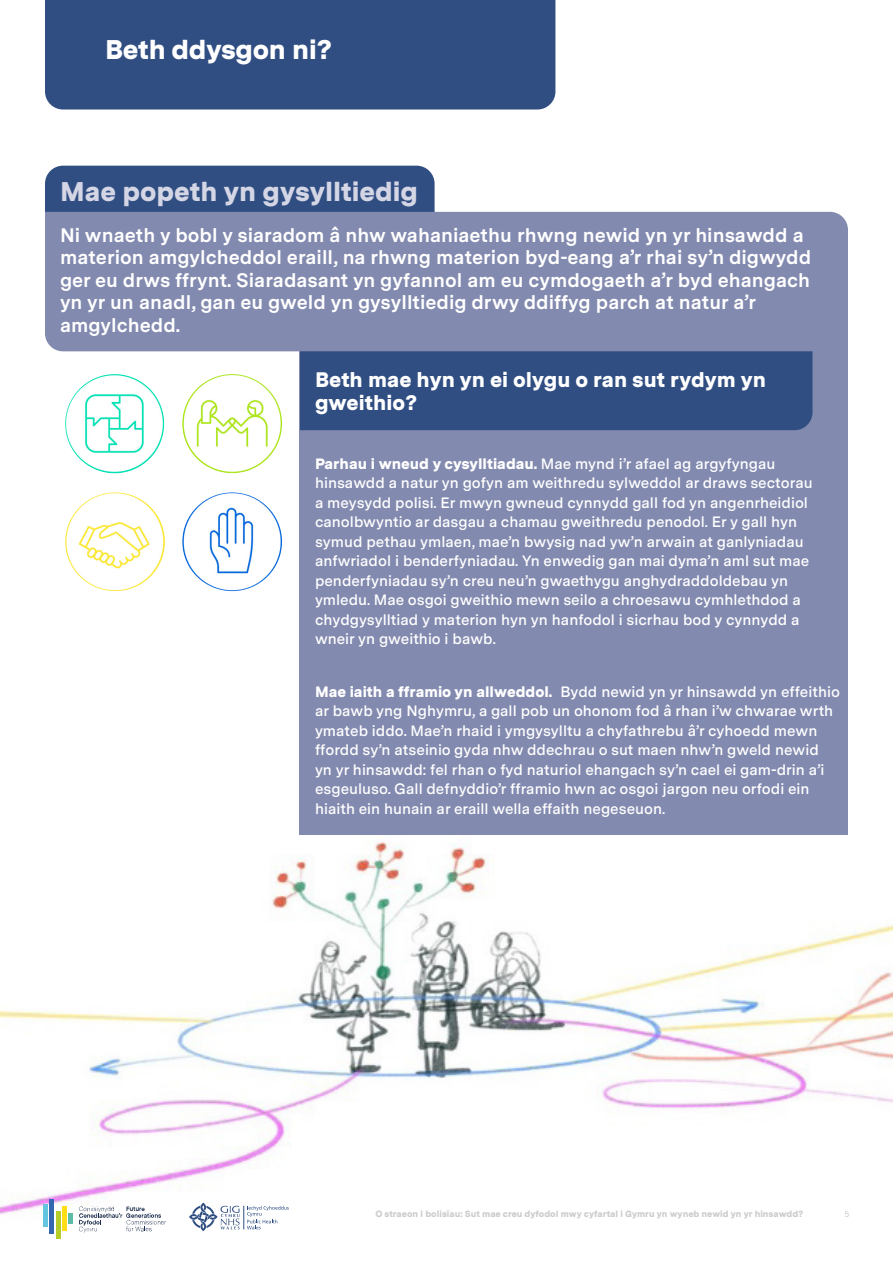
<style>
.page{position:relative;width:893px;height:1263px;background:#fff}
.page>*{position:absolute;margin:0;border:0;box-sizing:border-box;transform-origin:0 0}
.Sub_heads{font:900 27px "Messina Sans";color:#d5d6e5}
.Heads{font:900 27px "Messina Sans";letter-spacing:-.01em;color:#fff}
.Sub_heads-2{font:900 21px/22.6px "Messina Sans";color:#fff}
.Bocy_bold{font:700 19.5px/22.5px "Messina Sans";color:#fff}
.Body{font:600 15px/19.5px "Messina Sans";color:#fff}
.t1{font:900 9px "Messina Sans";color:#ccc}
.t2{font:9px "Messina Sans";color:#ccc}
.s1{font-weight:900}
</style>
<div class="page">
<img style="left:0;top:809px;width:893px;height:430px">
<hr style="left:44px;top:1205px;width:4px;height:22px;background:#64c5e1">
<hr style="left:50px;top:1199px;width:4px;height:35px;background:#3367b0">
<hr style="left:56px;top:1211px;width:4px;height:27px;background:#b4cd29">
<hr style="left:62px;top:1206px;width:4px;height:25px;background:#ffde17">
<hr style="left:69px;top:1213px;width:4px;height:11px;background:#5dbca4">
<svg style="left:79px;top:1206px;width:87px;height:26px"></svg>
<svg style="left:189px;top:1202px;width:100px;height:29px"></svg>
<div style="left:300px;top:341px;width:548px;height:494px;background:#838aaf"></div>
<div style="left:45px;top:0;width:510px;height:110px;background:#304e82"></div>
<div style="left:45px;top:166px;width:390px;height:46px;background:#304e82"></div>
<div style="left:45px;top:212px;width:803px;height:139px;background:#838aaf"></div>
<div style="left:300px;top:351px;width:512px;height:79px;background:#304e82"></div>
<img style="left:65px;top:374px;width:99px;height:99px;border-radius:50px">
<img style="left:182px;top:374px;width:100px;height:99px;border-radius:50px">
<img style="left:65px;top:492px;width:100px;height:99px">
<img style="left:182px;top:492px;width:100px;height:99px">
<p class="Heads" style="left:105px;top:30px;width:229px">Beth ddysgon ni?</p>
<p class="Sub_heads" style="left:60px;top:171px;width:360px">Mae popeth yn gysylltiedig</p>
<p class="Bocy_bold" style="left:60px;top:223px;width:753px">Ni wnaeth y bobl y siaradom â nhw wahaniaethu rhwng newid yn yr hinsawdd a materion amgylcheddol eraill, na rhwng materion byd-eang a’r rhai sy’n digwydd ger eu drws ffrynt. Siaradasant yn gyfannol am eu cymdogaeth a’r byd ehangach yn yr un anadl, gan eu gweld yn gysylltiedig drwy ddiffyg parch at natur a’r amgylchedd.</p>
<p class="Sub_heads-2" style="left:315px;top:368px;width:452px">Beth mae hyn yn ei olygu o ran sut rydym yn gweithio?</p>
<p class="Body" style="left:315px;top:453px;width:499px"><span class="s1">Parhau i wneud y cysylltiadau.</span> Mae mynd i’r afael ag argyfyngau hinsawdd a natur yn gofyn am weithredu sylweddol ar draws sectorau a meysydd polisi. Er mwyn gwneud cynnydd gall fod yn angenrheidiol canolbwyntio ar dasgau a chamau gweithredu penodol. Er y gall hyn symud pethau ymlaen, mae’n bwysig nad yw’n arwain at ganlyniadau anfwriadol i benderfyniadau. Yn enwedig gan mai dyma’n aml sut mae penderfyniadau sy’n creu neu’n gwaethygu anghydraddoldebau yn ymledu. Mae osgoi gweithio mewn seilo a chroesawu cymhlethdod a chydgysylltiad y materion hyn yn hanfodol i sicrhau bod y cynnydd a wneir yn gweithio i bawb.</p>
<p class="Body" style="left:315px;top:681px;width:526px"><span class="s1">Mae iaith a fframio yn allweddol.</span> Bydd newid yn yr hinsawdd yn effeithio ar bawb yng Nghymru, a gall pob un ohonom fod â rhan i’w chwarae wrth ymateb iddo. Mae’n rhaid i ymgysylltu a chyfathrebu â’r cyhoedd mewn ffordd sy’n atseinio gyda nhw ddechrau o sut maen nhw’n gweld newid<br>yn yr hinsawdd: fel rhan o fyd naturiol ehangach sy’n cael ei gam-drin a’i esgeuluso. Gall defnyddio’r fframio hwn ac osgoi jargon neu orfodi ein hiaith ein hunain ar eraill wella effaith negeseuon.</p>
<p class="t1" style="left:375px;top:1207px;width:429px">O straeon i bolisïau: Sut mae creu dyfodol mwy cyfartal i Gymru yn wyneb newid yn yr hinsawdd?</p>
<p class="t2" style="left:845px;top:1207px;width:7px">5</p>
</div>
